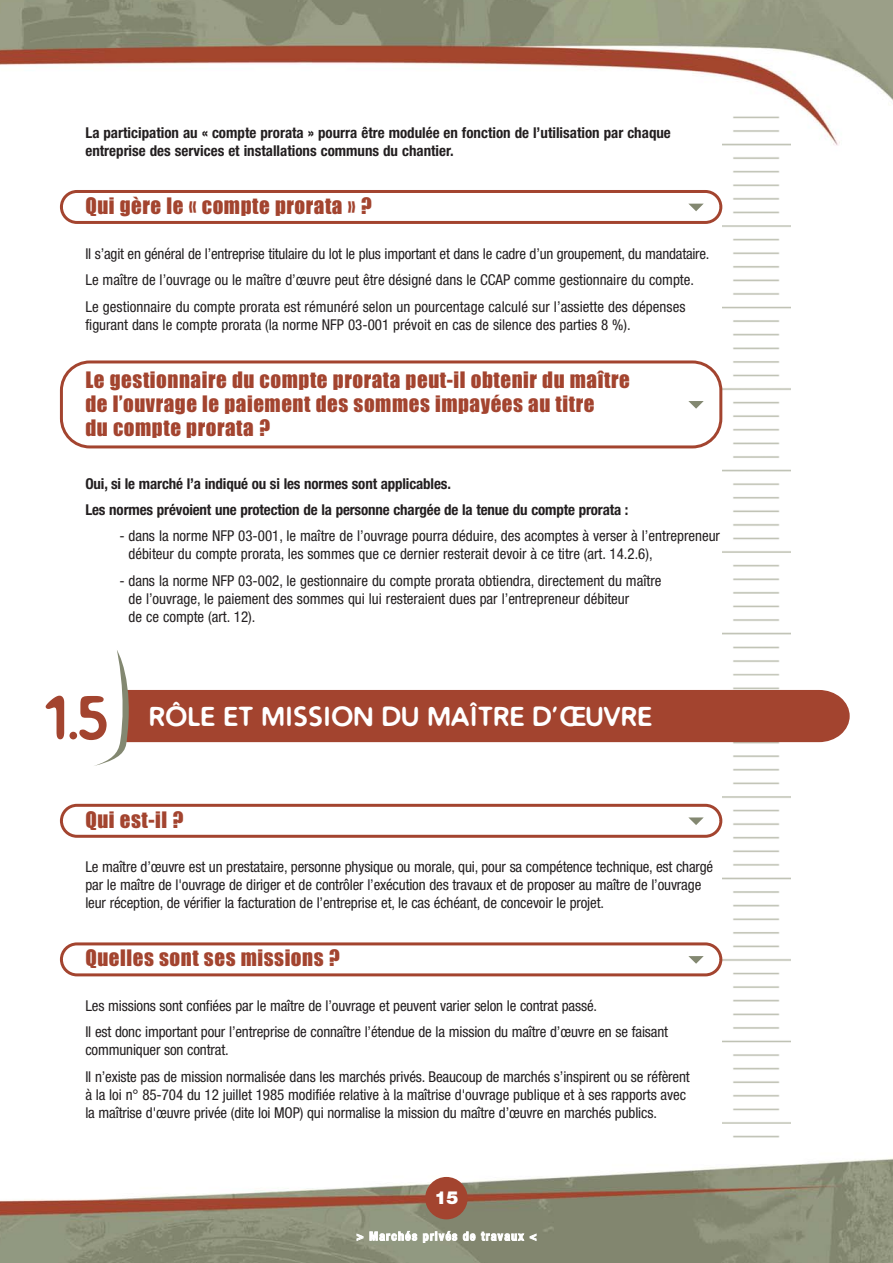
<style>
.page{position:relative;width:893px;height:1263px;background:#fff}
.page>*{position:absolute;margin:0;border:0;box-sizing:border-box;transform-origin:0 0}
.t1{font:700 56.85px "Distro";color:#a3442f}
.t2{font:700 25.5px "Distro";letter-spacing:.06em;color:#fff}
.t3{font:21px/24px "Impact";letter-spacing:.025em;color:#a3442f}
.t4{font:900 18px "Helvetica Neue";color:#fff}
.t5{font:condensed 15px/18px "Helvetica Neue";letter-spacing:-.01em;color:#231f20}
.t6{font:700 condensed 15px/18px "Helvetica Neue";color:#231f20}
.t7{font:700 condensed 12px "Helvetica Neue";letter-spacing:.095em;color:#fff}
</style>
<div class="page">
<img style="left:0;top:0;width:893px;height:1262px">
<img style="left:722px;top:111px;width:68px;height:1036px">
<div style="left:425px;top:1177px;width:43px;height:42px;background:#a3442f;border-radius:50%"></div>
<svg style="left:60px;top:360px;width:662px;height:88px"></svg>
<svg style="left:688px;top:401px;width:16px;height:8px"></svg>
<svg style="left:60px;top:190px;width:662px;height:34px"></svg>
<svg style="left:60px;top:804px;width:662px;height:34px"></svg>
<svg style="left:60px;top:942px;width:662px;height:34px"></svg>
<svg style="left:93px;top:650px;width:757px;height:116px"></svg>
<p class="t6" style="left:85px;top:125px;width:587px">La participation au « compte prorata » pourra être modulée en fonction de l’utilisation par chaque entreprise des services et installations communs du chantier.</p>
<h3 class="t3" style="left:85px;top:196px;width:288px">Qui gère le « compte prorata » ?</h3>
<p class="t5" style="left:85px;top:242px;width:626px;line-height:26.4px">Il s’agit en général de l’entreprise titulaire du lot le plus important et dans le cadre d’un groupement, du mandataire.<br>Le maître de l’ouvrage ou le maître d’œuvre peut être désigné dans le CCAP comme gestionnaire du compte.<br>Le gestionnaire du compte prorata est rémunéré selon un pourcentage calculé sur l’assiette des dépenses</p>
<p class="t5" style="left:85px;top:317px;width:547px">figurant dans le compte prorata (la norme NFP 03-001 prévoit en cas de silence des parties 8 %).</p>
<h3 class="t3" style="left:85px;top:369px;width:546px">Le gestionnaire du compte prorata peut-il obtenir du maître de l’ouvrage le paiement des sommes impayées au titre<br>du compte prorata ?</h3>
<p class="t6" style="left:85px;top:471px;width:545px;line-height:26.4px">Oui, si le marché l’a indiqué ou si les normes sont applicables.<br>Les normes prévoient une protection de la personne chargée de la tenue du compte prorata :</p>
<p class="t5" style="left:128px;top:528px;width:593px;text-indent:-9px">- dans la norme NFP 03-001, le maître de l’ouvrage pourra déduire, des acomptes à verser à l’entrepreneur débiteur du compte prorata, les sommes que ce dernier resterait devoir à ce titre (art. 14.2.6),</p>
<p class="t5" style="left:128px;top:573px;width:534px;text-indent:-9px">- dans la norme NFP 03-002, le gestionnaire du compte prorata obtiendra, directement du maître de l’ouvrage, le paiement des sommes qui lui resteraient dues par l’entrepreneur débiteur<br>de ce compte (art. 12).</p>
<h1 class="t1" style="left:45px;top:694px;width:63px">1.5</h1>
<h2 class="t2" style="left:149px;top:706px;width:503px">RÔLE ET MISSION DU MAÎTRE D’ŒUVRE</h2>
<h3 class="t3" style="left:85px;top:809px;width:100px">Qui est-il ?</h3>
<p class="t5" style="left:85px;top:859px;width:629px">Le maître d’œuvre est un prestataire, personne physique ou morale, qui, pour sa compétence technique, est chargé par le maître de l'ouvrage de diriger et de contrôler l’exécution des travaux et de proposer au maître de l’ouvrage leur réception, de vérifier la facturation de l’entreprise et, le cas échéant, de concevoir le projet.</p>
<h3 class="t3" style="left:85px;top:948px;width:256px">Quelles sont ses missions ?</h3>
<p class="t5" style="left:85px;top:993px;width:584px;line-height:26.4px">Les missions sont confiées par le maître de l’ouvrage et peuvent varier selon le contrat passé.<br>Il est donc important pour l’entreprise de connaître l’étendue de la mission du maître d’œuvre en se faisant</p>
<p class="t5" style="left:85px;top:1038px;width:606px;line-height:26.4px">communiquer son contrat.<br>Il n’existe pas de mission normalisée dans les marchés privés. Beaucoup de marchés s’inspirent ou se réfèrent</p>
<p class="t5" style="left:85px;top:1087px;width:602px">à la loi n° 85-704 du 12 juillet 1985 modifiée relative à la maîtrise d'ouvrage publique et à ses rapports avec la maîtrise d'œuvre privée (dite loi MOP) qui normalise la mission du maître d’œuvre en marchés publics.</p>
<p class="t4" style="left:434px;top:1191px;width:26px">15</p>
<p class="t7" style="left:356px;top:1232px;width:182px">&gt; Marchés privés de travaux &lt;</p>
</div>
